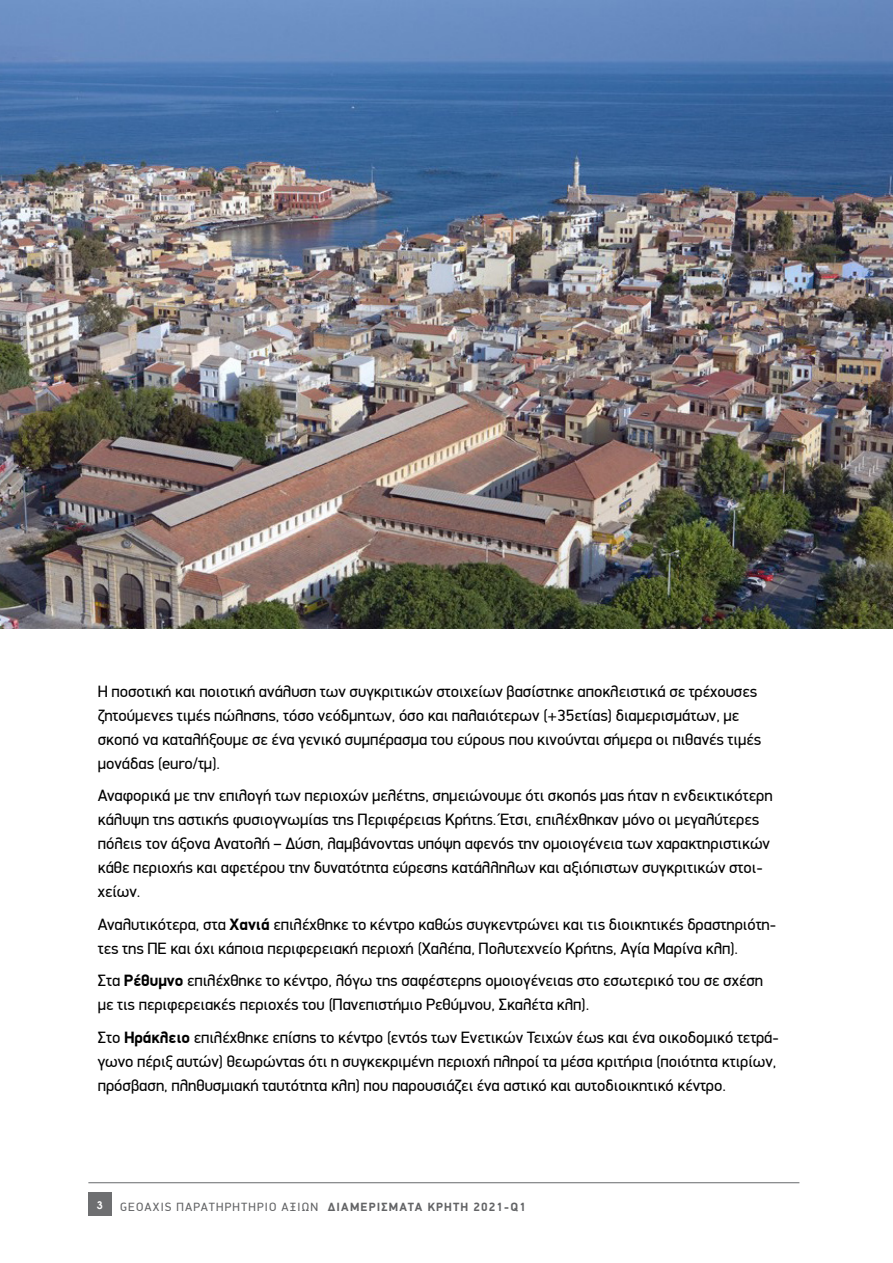
<style>
.page{position:relative;width:893px;height:1263px;background:#fff}
.page>*{position:absolute;margin:0;border:0;box-sizing:border-box;transform-origin:0 0}
.t1{font:16.5px/24px "PF Din Display";color:#000}
.t2{font:12px "PF Din Display";letter-spacing:.1em;color:#636466}
.t3{font:700 10.5px "Mg Avant GUC Pol";color:#fff}
.s1{font-weight:700}
</style>
<div class="page">
<div style="left:88px;top:1193px;width:23px;height:23px;background:#6e6f71"></div>
<hr style="left:88px;top:1182px;width:711px;height:1px;background:#66696b">
<img style="left:0;top:0;width:893px;height:628px">
<p class="t1" style="left:98px;top:679px;width:665px">Η ποσοτική και ποιοτική ανάλυση των συγκριτικών στοιχείων βασίστηκε αποκλειστικά σε τρέχουσες ζητούμενες τιμές πώλησης, τόσο νεόδμητων, όσο και παλαιότερων (+35ετίας) διαμερισμάτων, με σκοπό να καταλήξουμε σε ένα γενικό συμπέρασμα του εύρους που κινούνται σήμερα οι πιθανές τιμές μονάδας (euro/τμ).</p>
<p class="t1" style="left:98px;top:783px;width:676px">Αναφορικά με την επιλογή των περιοχών μελέτης, σημειώνουμε ότι σκοπός μας ήταν η ενδεικτικότερη κάλυψη της αστικής φυσιογνωμίας της Περιφέρειας Κρήτης. Έτσι, επιλέχθηκαν μόνο οι μεγαλύτερες πόλεις τον άξονα Ανατολή – Δύση, λαμβάνοντας υπόψη αφενός την ομοιογένεια των χαρακτηριστικών κάθε περιοχής και αφετέρου την δυνατότητα εύρεσης κατάλληλων και αξιόπιστων συγκριτικών στοι&shy;χείων.</p>
<p class="t1" style="left:98px;top:912px;width:680px">Αναλυτικότερα, στα <span class="s1">Χανιά</span> επιλέχθηκε το κέντρο καθώς συγκεντρώνει και τις διοικητικές δραστηριότη&shy;τες της ΠΕ και όχι κάποια περιφερειακή περιοχή (Χαλέπα, Πολυτεχνείο Κρήτης, Αγία Μαρίνα κλπ).</p>
<p class="t1" style="left:98px;top:968px;width:667px">Στα <span class="s1">Ρέθυμνο</span> επιλέχθηκε το κέντρο, λόγω της σαφέστερης ομοιογένειας στο εσωτερικό του σε σχέση με τις περιφερειακές περιοχές του (Πανεπιστήμιο Ρεθύμνου, Σκαλέτα κλπ).</p>
<p class="t1" style="left:98px;top:1025px;width:683px">Στο <span class="s1">Ηράκλειο</span> επιλέχθηκε επίσης το κέντρο (εντός των Ενετικών Τειχών έως και ένα οικοδομικό τετρά&shy;γωνο πέριξ αυτών) θεωρώντας ότι η συγκεκριμένη περιοχή πληροί τα μέσα κριτήρια (ποιότητα κτιρίων, πρόσβαση, πληθυσμιακή ταυτότητα κλπ) που παρουσιάζει ένα αστικό και αυτοδιοικητικό κέντρο.</p>
<p class="t3" style="left:97px;top:1199px;width:8px">3</p>
<p class="t2" style="left:120px;top:1199px;width:407px">GEOAXIS ΠΑΡΑΤΗΡΗΤΗΡΙΟ ΑΞΙΩΝ <span class="s1">ΔΙΑΜΕΡΙΣΜΑΤΑ ΚΡΗΤΗ 2021-Q1</span></p>
</div>
